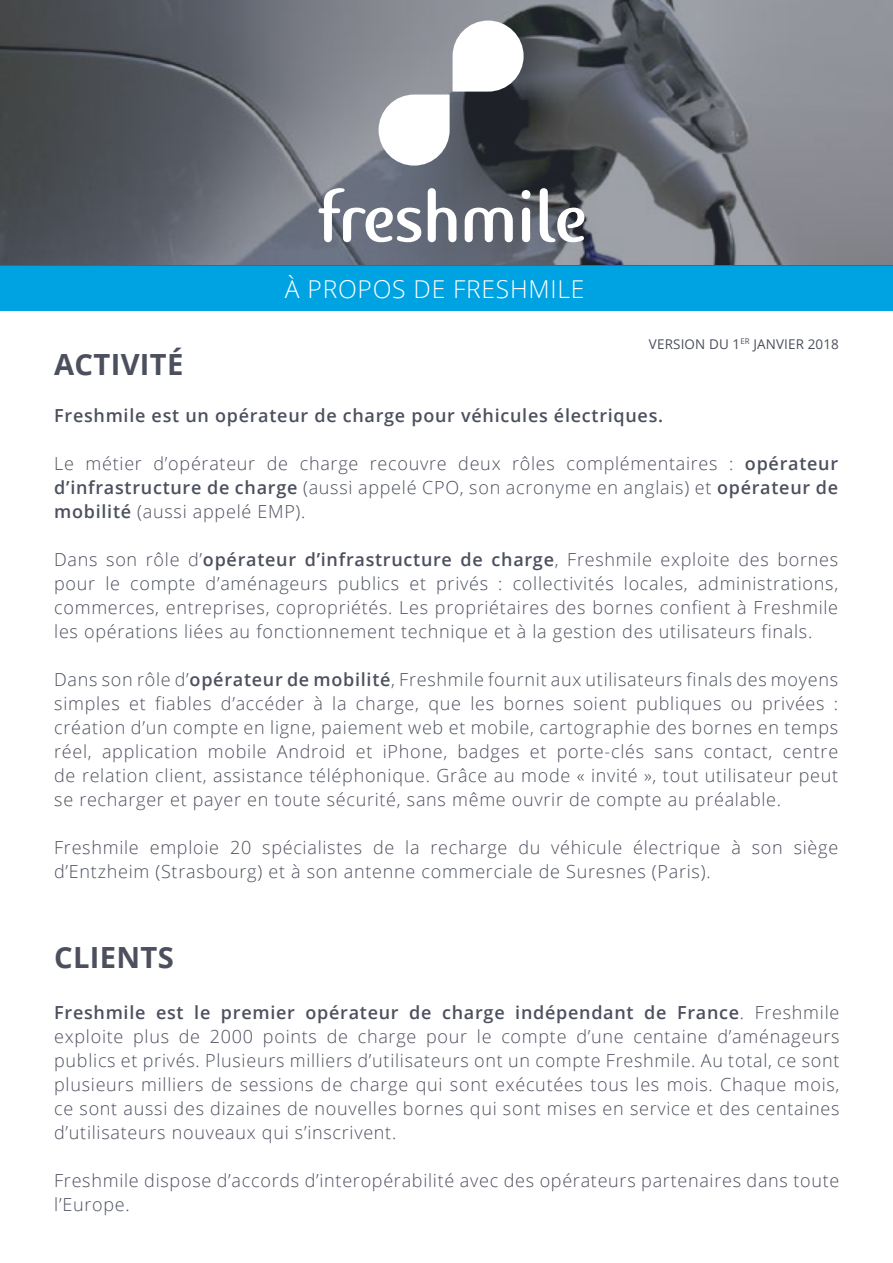
<style>
.page{position:relative;width:893px;height:1263px;background:#fff}
.page>*{position:absolute;margin:0;border:0;box-sizing:border-box;transform-origin:0 0}
.t1{font:700 29.25px "Open Sans";letter-spacing:.01em;color:#4c505e}
.t2{font:300 24.6px "Open Sans";letter-spacing:.03em;color:#fff}
.t3{font:300 18px/24px "Open Sans";letter-spacing:.04em;color:#4c505e;text-align:justify}
.t4{font:600 18px "Open Sans";letter-spacing:.04em;color:#4c505e}
.t5{font:13.5px "Open Sans";letter-spacing:.01em;color:#4c505e}
.s1{font-weight:600}
</style>
<div class="page">
<div style="left:0;top:265px;width:893px;height:46px;background:#00a3e2"></div>
<svg style="left:0;top:0;width:893px;height:265px;background:#6b6f76"></svg>
<svg style="left:379px;top:21px;width:145px;height:145px"></svg>
<svg style="left:318px;top:188px;width:103px;height:54px"></svg>
<svg style="left:428px;top:188px;width:28px;height:54px"></svg>
<svg style="left:465px;top:208px;width:48px;height:34px"></svg>
<svg style="left:522px;top:190px;width:8px;height:52px"></svg>
<svg style="left:540px;top:188px;width:44px;height:54px"></svg>
<h2 class="t2" style="left:285px;top:272px;width:301px">À PROPOS DE FRESHMILE</h2>
<p class="t5" style="left:649px;top:335px;width:192px">VERSION DU 1<sup>ER</sup> JANVIER 2018</p>
<h1 class="t1" style="left:54px;top:344px;width:131px">ACTIVITÉ</h1>
<p class="t4" style="left:54px;top:403px;width:610px">Freshmile est un opérateur de charge pour véhicules électriques.</p>
<p class="t3" style="left:54px;top:451px;width:785px">Le métier d’opérateur de charge recouvre deux rôles complémentaires : <span class="s1">opérateur d’infrastructure de charge</span> (aussi appelé CPO, son acronyme en anglais) et <span class="s1">opérateur de mobilité</span> (aussi appelé EMP).</p>
<p class="t3" style="left:54px;top:547px;width:785px">Dans son rôle d’<span class="s1">opérateur d’infrastructure de charge</span>, Freshmile exploite des bornes pour le compte d’aménageurs publics et privés : collectivités locales, administrations, commerces, entreprises, copropriétés. Les propriétaires des bornes confient à Freshmile les opérations liées au fonctionnement technique et à la gestion des utilisateurs finals.</p>
<p class="t3" style="left:54px;top:667px;width:785px">Dans son rôle d’<span class="s1">opérateur de mobilité</span>, Freshmile fournit aux utilisateurs finals des moyens simples et fiables d’accéder à la charge, que les bornes soient publiques ou privées : création d’un compte en ligne, paiement web et mobile, cartographie des bornes en temps réel, application mobile Android et iPhone, badges et porte-clés sans contact, centre de relation client, assistance téléphonique. Grâce au mode « invité », tout utilisateur peut se recharger et payer en toute sécurité, sans même ouvrir de compte au préalable.</p>
<p class="t3" style="left:54px;top:835px;width:785px">Freshmile emploie 20 spécialistes de la recharge du véhicule électrique à son siège d’Entzheim (Strasbourg) et à son antenne commerciale de Suresnes (Paris).</p>
<h1 class="t1" style="left:54px;top:937px;width:121px">CLIENTS</h1>
<p class="t3" style="left:54px;top:1000px;width:787px"><span class="s1">Freshmile est le premier opérateur de charge indépendant de France</span>. Freshmile exploite plus de 2000 points de charge pour le compte d’une centaine d’aménageurs publics et privés. Plusieurs milliers d’utilisateurs ont un compte Freshmile. Au total, ce sont plusieurs milliers de sessions de charge qui sont exécutées tous les mois. Chaque mois, ce sont aussi des dizaines de nouvelles bornes qui sont mises en service et des centaines d’utilisateurs nouveaux qui s’inscrivent.</p>
<p class="t3" style="left:54px;top:1168px;width:787px">Freshmile dispose d’accords d’interopérabilité avec des opérateurs partenaires dans toute l’Europe.</p>
</div>
